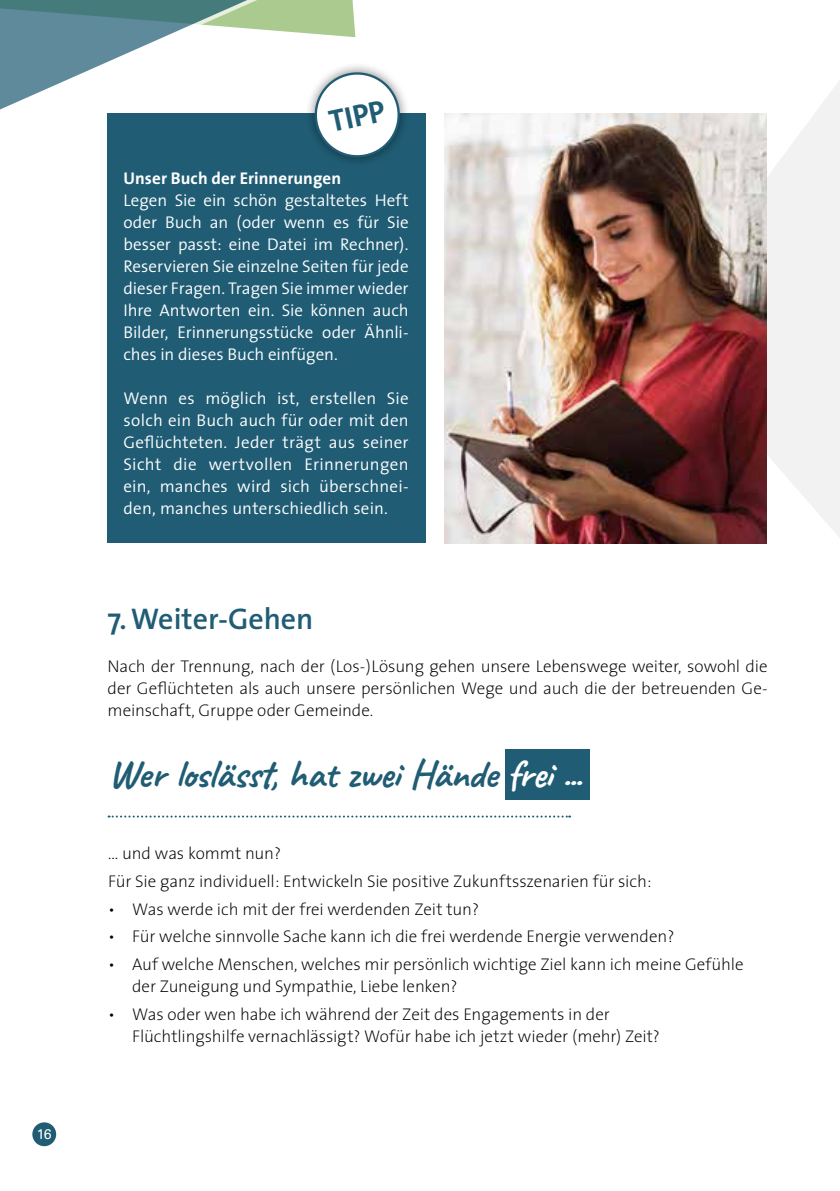
<style>
.page{position:relative;width:840px;height:1191px;background:#fff}
.page>*{position:absolute;margin:0;border:0;box-sizing:border-box;transform-origin:0 0}
.t1{font:700 40px "Caveat";letter-spacing:-.01em;color:#205d75}
.t2{font:700 31.2px "The Sans";color:#205d75}
.t3{font:600 30px "The Sans";color:#205d75}
.t4{font:200 17px/22px "The Sans";letter-spacing:-.005em;color:#000}
.t5{font:300 17px/22px "The Sans";letter-spacing:.005em;color:#fff;text-align:justify}
.t6{font:700 17px "The Sans";letter-spacing:.005em;color:#fff}
.t7{font:14px "Univers LT Pro 55 Roman";color:#fff}
.s1{color:#fff}
</style>
<div class="page">
<svg style="left:655px;top:82px;width:184px;height:462px;fill:#f2f2f2"></svg>
<div style="left:505px;top:749px;width:84px;height:50px;background:#205d75"></div>
<svg style="left:108px;top:815px;width:462px;height:2px"></svg>
<img style="left:444px;top:114px;width:322px;height:429px">
<div style="left:107px;top:114px;width:318px;height:429px;background:#205d75"></div>
<div style="left:304px;top:62px;width:106px;height:106px;background:#000;opacity:.5"></div>
<svg style="left:322px;top:70px;width:80px;height:90px"></svg>
<svg style="left:322px;top:0;width:34px;height:38px"></svg>
<svg style="left:0;top:0;width:322px;height:168px"></svg>
<div style="left:32px;top:1122px;width:24px;height:24px;background:#205d75;border-radius:50%"></div>
<p class="t7" style="left:37px;top:1125px;width:16px">16</p>
<h2 class="t2" style="left:324px;top:96px;width:58px;rotate:-12deg">TIPP</h2>
<p class="t6" style="left:123px;top:164px;width:219px">Unser Buch der Erinnerungen</p>
<p class="t5" style="left:123px;top:189px;width:286px">Legen Sie ein schön gestaltetes Heft oder Buch an (oder wenn es für Sie besser passt: eine Datei im Rechner).<br>Reservieren Sie einzelne Seiten für jede dieser Fragen. Tragen Sie immer wieder Ihre Antworten ein. Sie können auch Bilder, Erinnerungsstücke oder Ähnli&shy;ches in dieses Buch einfügen.</p>
<p class="t5" style="left:123px;top:387px;width:286px">Wenn es möglich ist, erstellen Sie solch ein Buch auch für oder mit den Geflüchteten. Jeder trägt aus seiner Sicht die wertvollen Erinnerungen ein, manches wird sich überschnei&shy;den, manches unterschiedlich sein.</p>
<h3 class="t3" style="left:107px;top:593px;width:207px">7. Weiter-Gehen</h3>
<p class="t4" style="left:107px;top:654px;width:661px;text-align:justify">Nach der Trennung, nach der (Los-)Lösung gehen unsere Lebenswege weiter, sowohl die der Geflüchteten als auch unsere persönlichen Wege und auch die der betreuenden Ge&shy;meinschaft, Gruppe oder Gemeinde.</p>
<h1 class="t1" style="left:108px;top:749px;width:475px">Wer loslässt, hat zwei Hände <span class="s1">frei ...</span></h1>
<p class="t4" style="left:108px;top:839px;width:544px;line-height:27.6px">… und was kommt nun?<br>Für Sie ganz individuell: Entwickeln Sie positive Zukunftsszenarien für sich:</p>
<p class="t4" style="left:108px;top:897px;width:372px">• Was werde ich mit der frei werdenden Zeit tun?</p>
<p class="t4" style="left:108px;top:925px;width:567px">• Für welche sinnvolle Sache kann ich die frei werdende Energie verwenden?</p>
<p class="t4" style="left:132px;top:952px;width:612px;text-indent:-24px">• Auf welche Menschen, welches mir persönlich wichtige Ziel kann ich meine Gefühle der Zuneigung und Sympathie, Liebe lenken?</p>
<p class="t4" style="left:132px;top:1002px;width:529px;text-indent:-24px">• Was oder wen habe ich während der Zeit des Engagements in der<br>Flüchtlingshilfe vernachlässigt? Wofür habe ich jetzt wieder (mehr) Zeit?</p>
</div>
